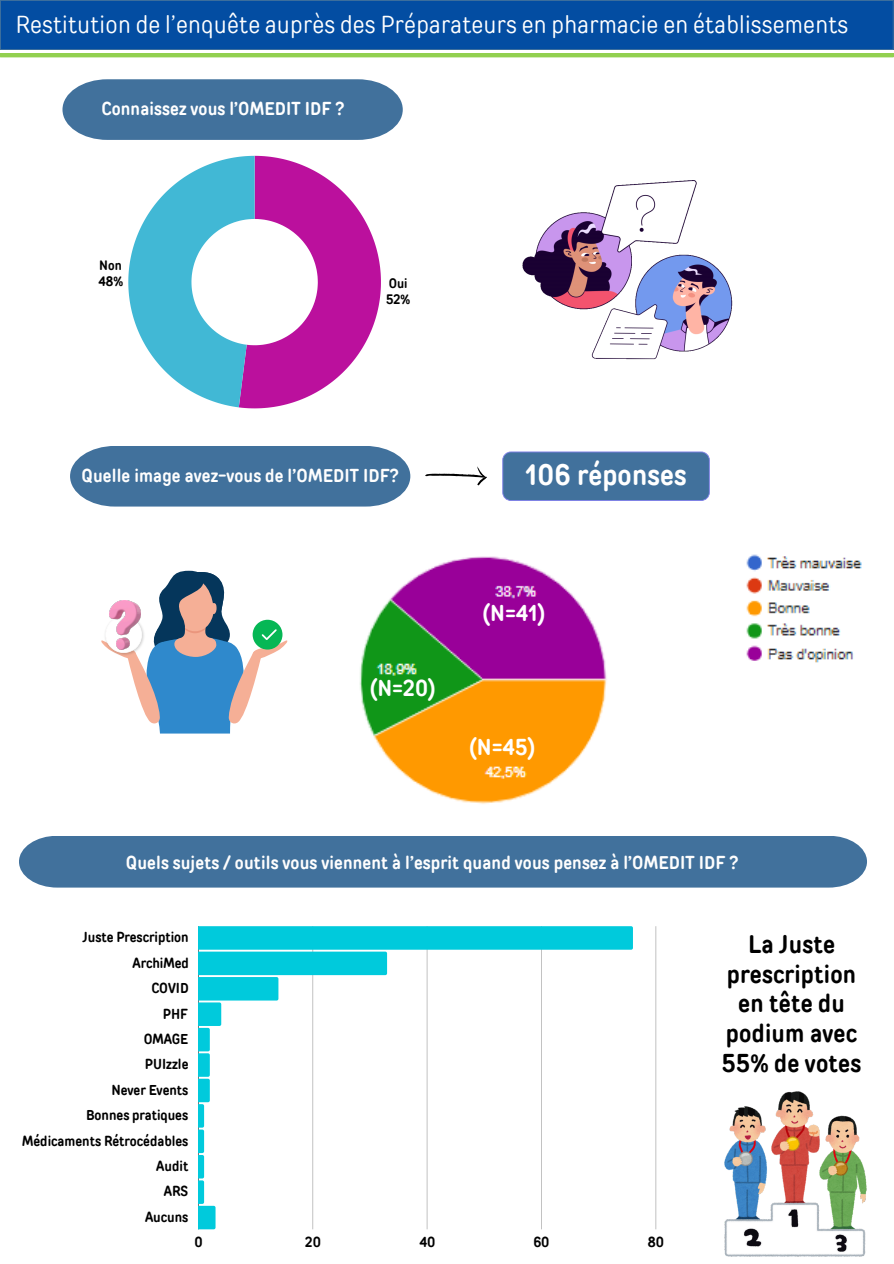
<style>
.page{position:relative;width:894px;height:1264px;background:#fff}
.page>*{position:absolute;margin:0;border:0;box-sizing:border-box;transform-origin:0 0}
.t1{font:700 28.95px "TT Rounds Condensed";letter-spacing:.01em;color:#fff}
.t2{font:700 25.2px/29.5px "TT Rounds Condensed";letter-spacing:.01em;color:#000;text-align:center}
.t3{font:24.45px "TT Rounds Condensed";letter-spacing:.01em;color:#fff}
.t4{font:700 22.5px "TT Rounds Condensed";color:#fff}
.t5{font:700 18.3px "TT Rounds Condensed";letter-spacing:.01em;color:#fefefe}
.t6{font:700 18.3px "TT Rounds Condensed";letter-spacing:.01em;color:#fff}
.t7{font:700 14.25px/25.3px "TT Rounds Condensed";color:#000;text-align:right}
.t8{font:700 13.35px/15.9px "TT Rounds Condensed";color:#000}
</style>
<div class="page">
<svg style="left:0;top:0;width:893px;height:57px;background:#1c60a0"></svg>
<svg style="left:128px;top:156px;width:253px;height:252px"></svg>
<img style="left:522px;top:180px;width:210px;height:180px">
<svg style="left:502px;top:451px;width:207px;height:50px;background:#4674a0"></svg>
<img style="left:359px;top:554px;width:503px;height:250px">
<div style="left:70px;top:446px;width:340px;height:60px;background:#41719c"></div>
<svg style="left:101px;top:570px;width:187px;height:163px"></svg>
<img style="left:110px;top:600px;width:30px;height:49px">
<div style="left:19px;top:836px;width:847px;height:51px;background:#41719c"></div>
<img style="left:724px;top:1091px;width:142px;height:165px">
<hr style="left:655px;top:926px;width:1px;height:303px;background:#000">
<svg style="left:198px;top:926px;width:434px;height:303px"></svg>
<svg style="left:62px;top:79px;width:340px;height:61px;background:#4d7aa2"></svg>
<svg style="left:425px;top:466px;width:62px;height:19px"></svg>
<p class="t3" style="left:15px;top:10px;width:834px">Restitution de l’enquête auprès des Préparateurs en pharmacie en établissements</p>
<h4 class="t6" style="left:101px;top:98px;width:244px">Connaissez vous l’OMEDIT IDF ?</h4>
<p class="t8" style="left:98px;top:257px;width:26px">Non<br>48%</p>
<p class="t8" style="left:386px;top:275px;width:26px">Oui<br>52%</p>
<h1 class="t5" style="left:81px;top:464px;width:319px">Quelle image avez-vous de l’OMEDIT IDF?</h1>
<h3 class="t1" style="left:525px;top:458px;width:162px">106 réponses</h3>
<p class="t4" style="left:369px;top:674px;width:68px">(N=20)</p>
<p class="t4" style="left:482px;top:599px;width:64px">(N=41)</p>
<p class="t4" style="left:469px;top:733px;width:68px">(N=45)</p>
<p class="t5" style="left:126px;top:851px;width:614px">Quels sujets / outils vous viennent à l’esprit quand vous pensez à l’OMEDIT IDF ?</p>
<p class="t7" style="left:22px;top:924px;width:168px">Juste Prescription<br>ArchiMed<br>COVID<br>PHF<br>OMAGE<br>PUIzzle<br>Never Events<br>Bonnes pratiques<br>Médicaments Rétrocédables<br>Audit<br>ARS<br>Aucuns</p>
<p class="t7" style="left:194px;top:1229px;width:10px">0</p>
<p class="t7" style="left:305px;top:1229px;width:17px">20</p>
<p class="t7" style="left:419px;top:1229px;width:18px">40</p>
<p class="t7" style="left:533px;top:1229px;width:18px">60</p>
<p class="t7" style="left:647px;top:1229px;width:18px">80</p>
<h4 class="t2" style="left:721px;top:929px;width:141px">La Juste prescription en tête du podium avec<br>55% de votes</h4>
</div>
